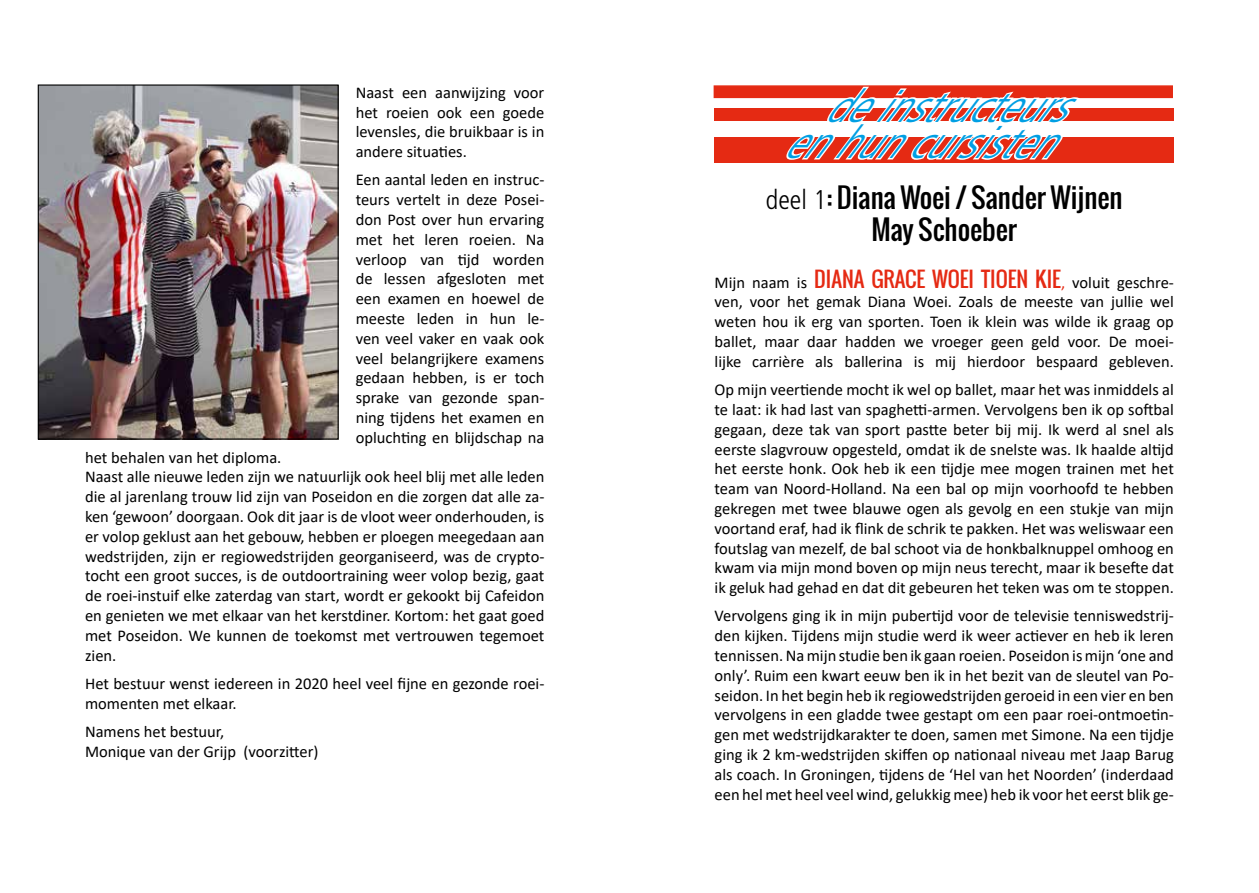
<style>
.page{position:relative;width:1259px;height:893px;background:#fff}
.page>*{position:absolute;margin:0;border:0;box-sizing:border-box;transform-origin:0 0}
.t1{font:italic 300 condensed 45px/36px "Frutiger LT Std";color:#009fe3;text-align:right}
.t2{font:27px/32.4px "Oswald";color:#000;text-align:center}
.t3{font:16.5px/19.8px "Calibri";color:#000;text-align:justify}
.s1{font-family:"Frutiger LT Std";font-weight:300;font-stretch:condensed}
.s2{font-family:"Oswald";font-size:21px;color:#e52a13}
.s3{color:#e52a13}
</style>
<div class="page">
<img style="left:40px;top:86px;width:297px;height:352px">
<div style="left:38px;top:84px;width:301px;height:356px;border:1px solid #000"></div>
<div style="left:713px;top:85px;width:460px;height:13px;background:#e52a13;border:2px solid #e52a13"></div>
<div style="left:714px;top:108px;width:459px;height:13px;background:#e52a13"></div>
<div style="left:714px;top:137px;width:459px;height:25px;background:#e52a13"></div>
<svg style="left:778px;top:85px;width:306px;height:75px"></svg>
<p class="t3" style="left:356px;top:82px;width:190px">Naast een aanwijzing voor het roeien ook een goede levensles, die bruikbaar is in andere situaties.</p>
<p class="t3" style="left:356px;top:170px;width:190px">Een aantal leden en instruc&shy;teurs vertelt in deze Posei&shy;don Post over hun ervaring met het leren roeien. Na verloop van tijd worden de lessen afgesloten met een examen en hoewel de meeste leden in hun le&shy;ven veel vaker en vaak ook veel belangrijkere examens gedaan hebben, is er toch sprake van gezonde span&shy;ning tijdens het examen en opluchting en blijdschap na</p>
<p class="t3" style="left:85px;top:447px;width:461px;text-align:left">het behalen van het diploma.<br>Naast alle nieuwe leden zijn we natuurlijk ook heel blij met alle leden die al jarenlang trouw lid zijn van Poseidon en die zorgen dat alle za&shy;ken ‘gewoon’ doorgaan. Ook dit jaar is de vloot weer onderhouden, is er volop geklust aan het gebouw, hebben er ploegen meegedaan aan wedstrijden, zijn er regiowedstrijden georganiseerd, was de crypto&shy;tocht een groot succes, is de outdoortraining weer volop bezig, gaat de roei-instuif elke zaterdag van start, wordt er gekookt bij Cafeidon en genieten we met elkaar van het kerstdiner. Kortom: het gaat goed met Poseidon. We kunnen de toekomst met vertrouwen tegemoet zien.</p>
<p class="t3" style="left:85px;top:673px;width:461px">Het bestuur wenst iedereen in 2020 heel veel fijne en gezonde roei&shy;momenten met elkaar.</p>
<p class="t3" style="left:85px;top:721px;width:235px">Namens het bestuur,<br>Monique van der Grijp (voorzitter)</p>
<h1 class="t1" style="left:782px;top:89px;width:322px">deinstructeurs enhuncursisten</h1>
<h2 class="t2" style="left:766px;top:181px;width:358px"><span class="s1">deel 1</span>: Diana Woei / Sander Wijnen<br>May Schoeber</h2>
<p class="t3" style="left:714px;top:272px;width:461px">Mijn naam is <span class="s2">DIANA GRACE WOEI TIOEN KIE</span><span class="s3">,</span> voluit geschre&shy;ven, voor het gemak Diana Woei. Zoals de meeste van jullie wel weten hou ik erg van sporten. Toen ik klein was wilde ik graag op ballet, maar daar hadden we vroeger geen geld voor. De moei&shy;lijke carrière als ballerina is mij hierdoor bespaard gebleven.</p>
<p class="t3" style="left:714px;top:379px;width:461px">Op mijn veertiende mocht ik wel op ballet, maar het was inmiddels al te laat: ik had last van spaghetti-armen. Vervolgens ben ik op softbal gegaan, deze tak van sport pastte beter bij mij. Ik werd al snel als eerste slagvrouw opgesteld, omdat ik de snelste was. Ik haalde altijd het eerste honk. Ook heb ik een tijdje mee mogen trainen met het team van Noord-Holland. Na een bal op mijn voorhoofd te hebben gekregen met twee blauwe ogen als gevolg en een stukje van mijn voortand eraf, had ik flink de schrik te pakken. Het was weliswaar een foutslag van mezelf, de bal schoot via de honkbalknuppel omhoog en kwam via mijn mond boven op mijn neus terecht, maar ik besefte dat ik geluk had gehad en dat dit gebeuren het teken was om te stoppen.</p>
<p class="t3" style="left:714px;top:606px;width:461px">Vervolgens ging ik in mijn pubertijd voor de televisie tenniswedstrij&shy;den kijken. Tijdens mijn studie werd ik weer actiever en heb ik leren tennissen. Na mijn studie ben ik gaan roeien. Poseidon is mijn ‘one and only’. Ruim een kwart eeuw ben ik in het bezit van de sleutel van Po&shy;seidon. In het begin heb ik regiowedstrijden geroeid in een vier en ben vervolgens in een gladde twee gestapt om een paar roei-ontmoetin&shy;gen met wedstrijdkarakter te doen, samen met Simone. Na een tijdje ging ik 2 km-wedstrijden skiffen op nationaal niveau met Jaap Barug als coach. In Groningen, tijdens de ‘Hel van het Noorden’ (inderdaad een hel met heel veel wind, gelukkig mee) heb ik voor het eerst blik ge-</p>
</div>
